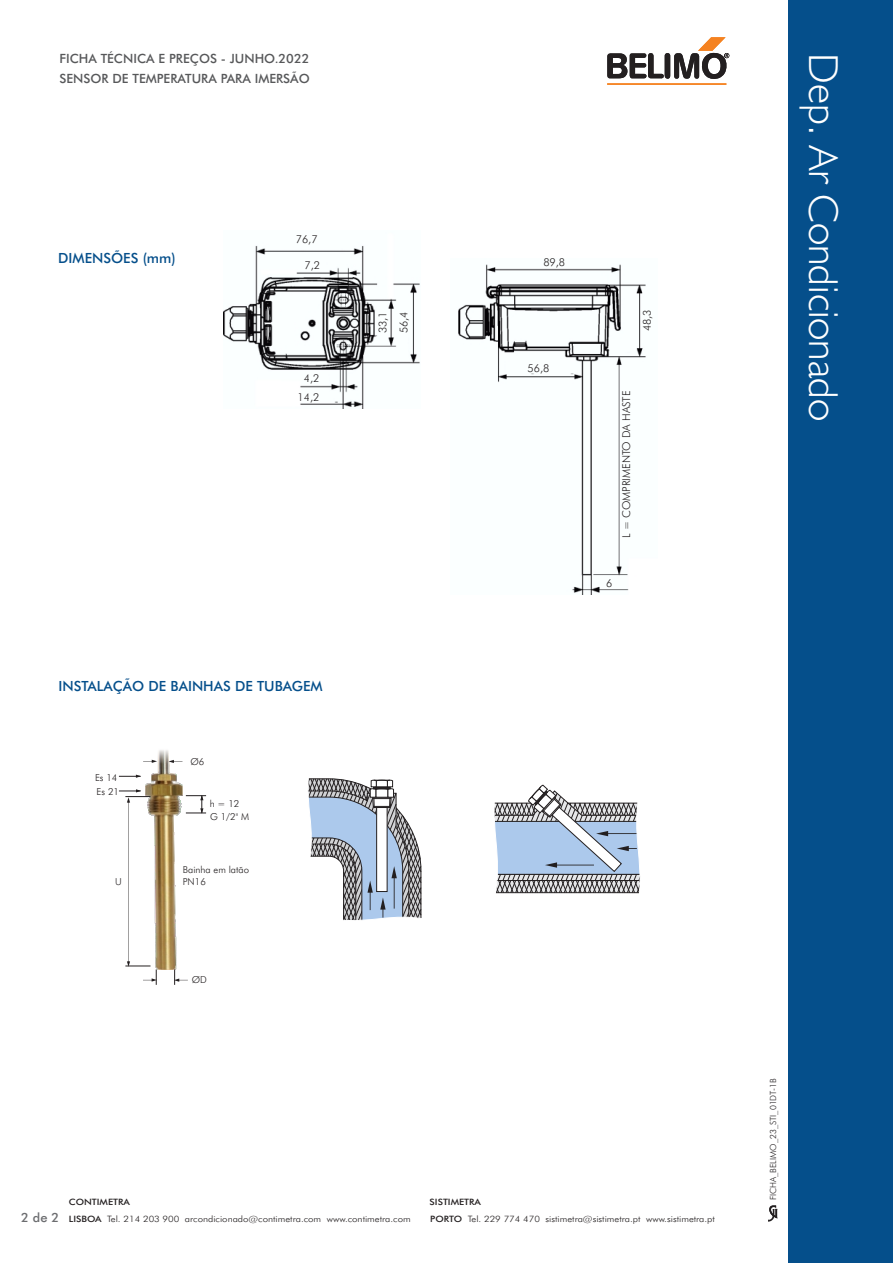
<style>
.page{position:relative;width:893px;height:1263px;background:#fff}
.page>*{position:absolute;margin:0;border:0;box-sizing:border-box;transform-origin:0 0}
.t1{font:300 42px "Humanist 521 BT";color:#fff}
.t2{font:500 14.1px "Futura BT";color:#054f8b}
.t3{font:500 12.75px/20px "Futura BT";color:#57585a}
.t4{font:500 12.75px "Futura BT";color:#6c6d70}
.t5{font:300 10.8px/20.9px "Futura BT";color:#231f20}
.t6{font:300 9.6px/14.7px "Futura BT";color:#231f20}
.t7{font:300 8.7px "Futura BT";color:#231f20;scale:1.1 1}
.t8{font:500 8.7px "Futura BT";color:#231f20;scale:1.1 1}
.t9{font:300 8.55px "Futura BT";color:#231f20}
.s1{font-weight:500}
</style>
<div class="page">
<div style="left:789px;top:0;width:104px;height:1263px;background:#054f8b"></div>
<hr style="left:607px;top:83px;width:119px;height:2px;background:#f58220">
<svg style="left:607px;top:37px;width:122px;height:42px"></svg>
<svg style="left:768px;top:1205px;width:9px;height:17px"></svg>
<svg style="left:308px;top:778px;width:114px;height:143px"></svg>
<svg style="left:494px;top:784px;width:146px;height:110px"></svg>
<img style="left:146px;top:750px;width:36px;height:219px">
<svg style="left:143px;top:760px;width:14px;height:3px"></svg>
<svg style="left:169px;top:760px;width:13px;height:3px"></svg>
<svg style="left:174px;top:969px;width:14px;height:16px"></svg>
<svg style="left:186px;top:795px;width:20px;height:19px"></svg>
<svg style="left:119px;top:775px;width:22px;height:3px"></svg>
<svg style="left:119px;top:789px;width:38px;height:196px"></svg>
<img style="left:458px;top:264px;width:188px;height:331px">
<img style="left:224px;top:245px;width:196px;height:163px">
<h3 class="t3" style="left:59px;top:50px;width:252px">FICHA TÉCNICA E PREÇOS - JUNHO.2022<br>SENSOR DE TEMPERATURA PARA IMERSÃO</h3>
<h2 class="t2" style="left:58px;top:252px;width:119px">DIMENSÕES (mm)</h2>
<p class="t5" style="left:296px;top:230px;width:23px">76,7</p>
<p class="t5" style="left:305px;top:256px;width:17px">7,2</p>
<p class="t5" style="left:298px;top:369px;width:23px;line-height:19px;text-align:center">4,2<br>14,2</p>
<p class="t5" style="left:373px;top:333px;width:23px;rotate:-90deg">33,1<br>56,4</p>
<h2 class="t2" style="left:59px;top:680px;width:266px">INSTALAÇÃO DE BAINHAS DE TUBAGEM</h2>
<p class="t6" style="left:95px;top:771px;width:26px">Es 14<br>Es 21</p>
<p class="t6" style="left:115px;top:875px;width:8px">U</p>
<p class="t6" style="left:191px;top:755px;width:15px">Ø6</p>
<p class="t6" style="left:210px;top:797px;width:31px">h = 12</p>
<p class="t6" style="left:210px;top:810px;width:40px">G 1/2" M</p>
<p class="t6" style="left:183px;top:864px;width:68px;line-height:12.8px">Bainha em latão<br>PN16</p>
<p class="t6" style="left:192px;top:973px;width:17px">ØD</p>
<p class="t5" style="left:543px;top:252px;width:23px">89,8</p>
<p class="t5" style="left:528px;top:358px;width:23px">56,8</p>
<p class="t5" style="left:638px;top:331px;width:23px;rotate:-90deg">48,3</p>
<p class="t5" style="left:617px;top:538px;width:149px;rotate:-90deg">L = COMPRIMENTO DA HASTE</p>
<p class="t5" style="left:606px;top:574px;width:8px">6</p>
<p class="t8" style="left:69px;top:1198px;width:57px">CONTIMETRA</p>
<p class="t8" style="left:430px;top:1198px;width:48px">SISTIMETRA</p>
<h3 class="t4" style="left:21px;top:1212px;width:39px">2 de 2</h3>
<p class="t7" style="left:69px;top:1215px;width:312px"><span class="s1">LISBOA</span> Tel. 214 203 900 arcondicionado@contimetra.com www.contimetra.com</p>
<p class="t7" style="left:430px;top:1215px;width:260px"><span class="s1">PORTO</span> Tel. 229 774 470 sistimetra@sistimetra.pt www.sistimetra.pt</p>
<h1 class="t1" style="left:841px;top:53px;width:369px;rotate:90deg">Dep. Ar Condicionado</h1>
<p class="t9" style="left:769px;top:1200px;width:123px;rotate:-90deg">FICHA_BELIMO_23_STI_01DT-1B</p>
</div>
